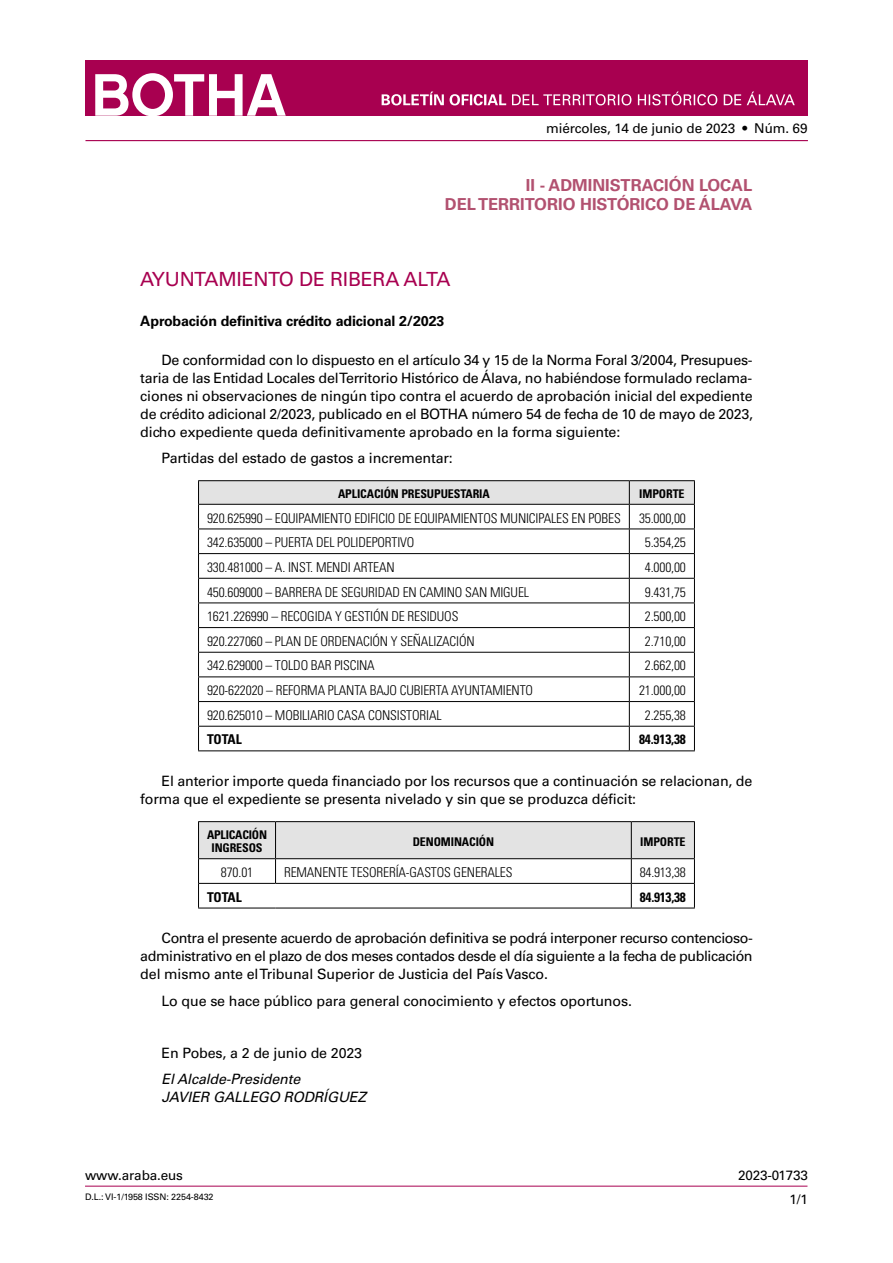
<style>
.page{position:relative;width:893px;height:1263px;background:#fff}
.page>*{position:absolute;margin:0;border:0;box-sizing:border-box;transform-origin:0 0}
.t1{font:19.5px "Univers LT Std";letter-spacing:-.01em;color:#a80050}
.t2{font:700 16.5px/19.8px "Univers LT Std";color:#b25170;text-align:right}
.t3{font:14.25px/18px "Univers LT Std";letter-spacing:-.01em;color:#000;text-align:justify}
.t4{font:700 14.25px "Univers LT Std";letter-spacing:-.01em;color:#000}
.t5{font:italic 14.25px/18px "Univers LT Std";letter-spacing:-.01em;color:#000}
.t6{font:300 condensed 13.5px "Univers LT Std";letter-spacing:-.01em;color:#000}
.t7{font:13.5px "Univers LT Std";letter-spacing:-.01em;color:#000}
.t8{font:700 condensed 13.5px "Univers LT Std";letter-spacing:-.01em;color:#000}
.t9{font:700 condensed 12px/13.5px "Univers LT Std";letter-spacing:-.01em;color:#000;text-align:center}
.t10{font:9px "Univers LT Std";letter-spacing:-.01em;color:#000}
</style>
<div class="page">
<hr style="left:85px;top:1186px;width:722px;height:1px;background:#a80050">
<div style="left:85px;top:60px;width:723px;height:55px;background:#a80050"></div>
<svg style="left:95px;top:73px;width:191px;height:43px"></svg>
<hr style="left:85px;top:140px;width:723px;height:1px;background:#a80050">
<svg style="left:382px;top:92px;width:413px;height:13px"></svg>
<hr style="left:198px;top:480px;width:431px;height:1px;background:#000">
<hr style="left:629px;top:480px;width:66px;height:1px;background:#000">
<svg style="left:198px;top:481px;width:497px;height:269px"></svg>
<hr style="left:198px;top:750px;width:431px;height:1px;background:#000">
<hr style="left:629px;top:750px;width:66px;height:1px;background:#000">
<hr style="left:198px;top:821px;width:78px;height:1px;background:#000">
<hr style="left:276px;top:821px;width:355px;height:1px;background:#000">
<hr style="left:631px;top:821px;width:64px;height:1px;background:#000">
<svg style="left:198px;top:822px;width:497px;height:86px"></svg>
<hr style="left:198px;top:908px;width:78px;height:1px;background:#000">
<hr style="left:276px;top:908px;width:355px;height:1px;background:#000">
<hr style="left:631px;top:908px;width:64px;height:1px;background:#000">
<p class="t7" style="left:546px;top:121px;width:263px">miércoles, 14 de junio de 2023 • Núm. 69</p>
<p class="t2" style="left:445px;top:175px;width:309px">II - ADMINISTRACIÓN LOCAL<br>DEL TERRITORIO HISTÓRICO DE ÁLAVA</p>
<h1 class="t1" style="left:140px;top:268px;width:312px">AYUNTAMIENTO DE RIBERA ALTA</h1>
<p class="t4" style="left:140px;top:312px;width:306px">Aprobación definitiva crédito adicional 2/2023</p>
<p class="t3" style="left:140px;top:351px;width:614px;text-indent:21px">De conformidad con lo dispuesto en el artículo 34 y 15 de la Norma Foral 3/2004, Presupues&shy;taria de las Entidad Locales del Territorio Histórico de Álava, no habiéndose formulado reclama&shy;ciones ni observaciones de ningún tipo contra el acuerdo de aprobación inicial del expediente de crédito adicional 2/2023, publicado en el BOTHA número 54 de fecha de 10 de mayo de 2023, dicho expediente queda definitivamente aprobado en la forma siguiente:</p>
<p class="t3" style="left:162px;top:449px;width:293px">Partidas del estado de gastos a incrementar:</p>
<p class="t9" style="left:338px;top:487px;width:153px">APLICACIÓN PRESUPUESTARIA</p>
<p class="t9" style="left:639px;top:487px;width:47px">IMPORTE</p>
<p class="t6" style="left:207px;top:510px;width:415px">920.625990 – EQUIPAMIENTO EDIFICIO DE EQUIPAMIENTOS MUNICIPALES EN POBES</p>
<p class="t6" style="left:639px;top:510px;width:48px">35.000,00</p>
<p class="t6" style="left:207px;top:534px;width:209px">342.635000 – PUERTA DEL POLIDEPORTIVO</p>
<p class="t6" style="left:645px;top:534px;width:43px">5.354,25</p>
<p class="t6" style="left:207px;top:559px;width:189px">330.481000 – A. INST. MENDI ARTEAN</p>
<p class="t6" style="left:645px;top:559px;width:43px">4.000,00</p>
<p class="t6" style="left:207px;top:584px;width:324px">450.609000 – BARRERA DE SEGURIDAD EN CAMINO SAN MIGUEL</p>
<p class="t6" style="left:645px;top:584px;width:43px">9.431,75</p>
<p class="t6" style="left:207px;top:608px;width:253px">1621.226990 – RECOGIDA Y GESTIÓN DE RESIDUOS</p>
<p class="t6" style="left:645px;top:608px;width:43px">2.500,00</p>
<p class="t6" style="left:207px;top:633px;width:269px">920.227060 – PLAN DE ORDENACIÓN Y SEÑALIZACIÓN</p>
<p class="t6" style="left:645px;top:633px;width:43px">2.710,00</p>
<p class="t6" style="left:207px;top:658px;width:169px">342.629000 – TOLDO BAR PISCINA</p>
<p class="t6" style="left:645px;top:658px;width:43px">2.662,00</p>
<p class="t6" style="left:207px;top:682px;width:328px">920-622020 – REFORMA PLANTA BAJO CUBIERTA AYUNTAMIENTO</p>
<p class="t6" style="left:639px;top:682px;width:48px">21.000,00</p>
<p class="t6" style="left:207px;top:707px;width:236px">920.625010 – MOBILIARIO CASA CONSISTORIAL</p>
<p class="t6" style="left:645px;top:707px;width:43px">2.255,38</p>
<p class="t8" style="left:207px;top:731px;width:36px">TOTAL</p>
<p class="t8" style="left:639px;top:731px;width:48px">84.913,38</p>
<p class="t3" style="left:140px;top:772px;width:614px;text-indent:21px">El anterior importe queda financiado por los recursos que a continuación se relacionan, de forma que el expediente se presenta nivelado y sin que se produzca déficit:</p>
<p class="t9" style="left:207px;top:828px;width:61px">APLICACIÓN<br>INGRESOS</p>
<p class="t9" style="left:413px;top:834px;width:83px">DENOMINACIÓN</p>
<p class="t9" style="left:640px;top:834px;width:47px">IMPORTE</p>
<p class="t6" style="left:221px;top:864px;width:34px">870.01</p>
<p class="t6" style="left:284px;top:864px;width:230px">REMANENTE TESORERÍA-GASTOS GENERALES</p>
<p class="t6" style="left:640px;top:864px;width:48px">84.913,38</p>
<p class="t8" style="left:207px;top:888px;width:36px">TOTAL</p>
<p class="t8" style="left:640px;top:888px;width:48px">84.913,38</p>
<p class="t3" style="left:140px;top:929px;width:614px;text-indent:21px">Contra el presente acuerdo de aprobación definitiva se podrá interponer recurso contencioso&shy;administrativo en el plazo de dos meses contados desde el día siguiente a la fecha de publicación del mismo ante el Tribunal Superior de Justicia del País Vasco.</p>
<p class="t3" style="left:162px;top:992px;width:472px">Lo que se hace público para general conocimiento y efectos oportunos.</p>
<p class="t3" style="left:162px;top:1044px;width:202px">En Pobes, a 2 de junio de 2023</p>
<p class="t5" style="left:162px;top:1071px;width:206px">El Alcalde-Presidente<br>JAVIER GALLEGO RODRÍGUEZ</p>
<p class="t7" style="left:85px;top:1167px;width:99px">www.araba.eus</p>
<p class="t10" style="left:85px;top:1192px;width:130px">D.L.: VI-1/1958 ISSN: 2254-8432</p>
<p class="t7" style="left:738px;top:1167px;width:71px">2023-01733</p>
<p class="t7" style="left:789px;top:1191px;width:20px">1/1</p>
</div>
